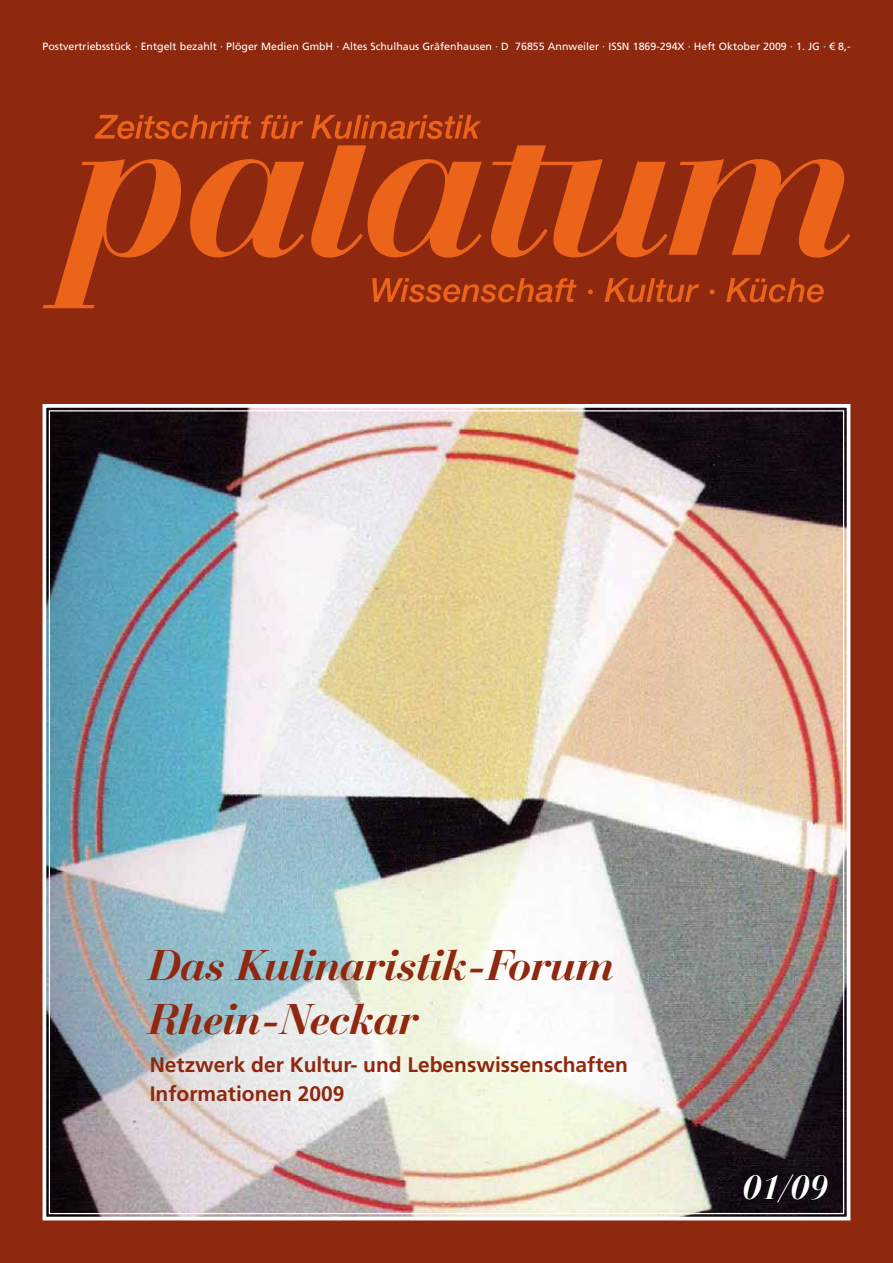
<style>
.page{position:relative;width:893px;height:1263px;background:#8e280f}
.page>*{position:absolute;margin:0;border:0;box-sizing:border-box;transform-origin:0 0}
.t1{font:italic 700 45px/54px "Bauer Bodoni BT";color:#8e280f}
.t2{font:italic 700 36px "Bauer Bodoni BT";color:#fff}
.t3{font:700 21px/29.4px "Frutiger LT";color:#8e280f}
.t4{font:10.5px "Frutiger LT";color:#fff}
</style>
<div class="page">
<img style="left:42px;top:404px;width:809px;height:817px">
<svg style="left:742px;top:1172px;width:87px;height:32px;background:#0e080e"></svg>
<svg style="left:43px;top:145px;width:807px;height:163px"></svg>
<svg style="left:95px;top:115px;width:156px;height:24px"></svg>
<svg style="left:261px;top:115px;width:42px;height:24px"></svg>
<svg style="left:311px;top:115px;width:170px;height:24px"></svg>
<svg style="left:372px;top:278px;width:452px;height:24px"></svg>
<p class="t4" style="left:43px;top:41px;width:809px">Postvertriebsstück · Entgelt bezahlt · Plöger Medien GmbH · Altes Schulhaus Gräfenhausen · D 76855 Annweiler · ISSN 1869-294X · Heft Oktober 2009 · 1. JG · € 8,-</p>
<h1 class="t1" style="left:150px;top:937px;width:467px">Das Kulinaristik-Forum<br>Rhein-Neckar</h1>
<h3 class="t3" style="left:150px;top:1050px;width:480px">Netzwerk der Kultur- und Lebenswissenschaften<br>Informationen 2009</h3>
<h2 class="t2" style="left:743px;top:1164px;width:88px">01/09</h2>
</div>
